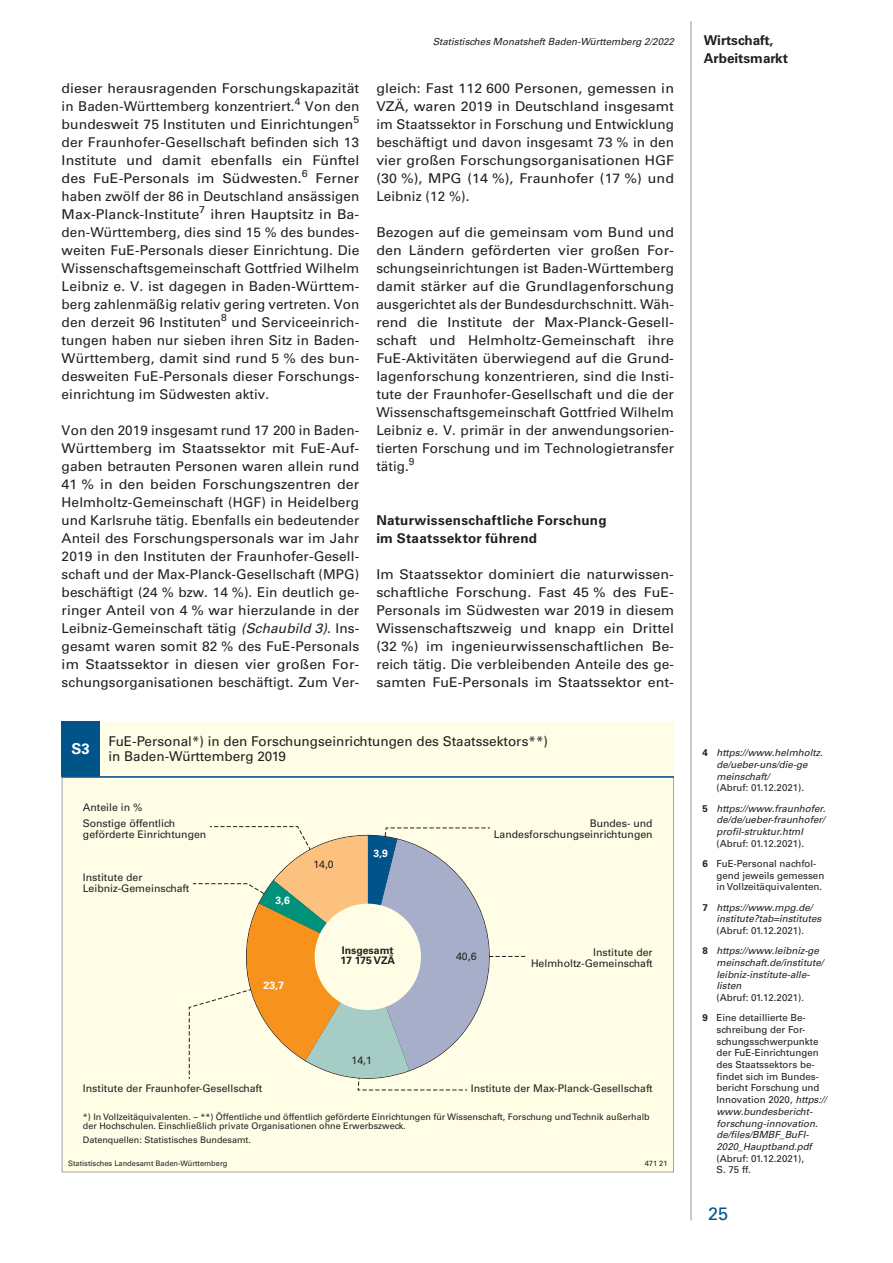
<style>
.page{position:relative;width:893px;height:1263px;background:#fff}
.page>*{position:absolute;margin:0;border:0;box-sizing:border-box;transform-origin:0 0}
.t1{font:18px "Univers";color:#01548a}
.t2{font:700 15px "Univers";color:#fff}
.Fließtext{font:13.5px/18px "Univers";letter-spacing:.005em;color:#231f20;text-align:justify;scale:1.04 1}
.Fließtext-2{font:13.5px/18px "Univers";letter-spacing:.005em;color:#231f20;text-align:justify}
.Fließtext-3{font:13.5px/18px "Univers";letter-spacing:.005em;color:#231f20;text-align:justify;scale:1.05 1}
.Kapitelzwischenübers{font:700 13.5px/18px "Univers";letter-spacing:.015em;color:#231f20}
.t3{font:10.5px/10.5px "Univers";color:#231f20}
.t4{font:700 10.5px/10.5px "Univers";color:#231f20}
.t5{font:700 10.5px "Univers";color:#fff}
.t6{font:italic 9.75px/11.7px "Univers";color:#231f20}
.t7{font:9.75px/11.7px "Univers";color:#231f20}
.t8{font:9px/9px "Univers";color:#231f20}
.t9{font:7.5px "Univers";color:#231f20}
.s1{font-style:italic}
.s2{font-weight:700;font-style:normal}
.s3{font-style:normal}
.s4{font-weight:700}
</style>
<div class="page">
<hr style="left:691px;top:21px;width:1px;height:1199px;background:#939598">
<div style="left:62px;top:722px;width:612px;height:450px;background:#fffde5"></div>
<div style="left:62px;top:722px;width:38px;height:55px;background:#01548a"></div>
<svg style="left:62px;top:778px;width:612px;height:394px"></svg>
<svg style="left:189px;top:826px;width:338px;height:265px"></svg>
<div style="left:315px;top:904px;width:106px;height:106px;background:#fffde5;border-radius:50%"></div>
<hr style="left:62px;top:776px;width:612px;height:2px;background:#01548a">
<p class="Fließtext" style="left:62px;top:79px;width:288px">dieser herausragenden Forschungskapazität in Baden-Württemberg konzentriert.<sup>4</sup> Von den bundesweit 75 Instituten und Einrichtungen<sup>5 </sup>der Fraunhofer-Gesellschaft befinden sich 13<br>Institute und damit ebenfalls ein Fünftel des FuE-Personals im Südwesten.<sup>6</sup> Ferner haben zwölf der 86 in Deutschland ansässigen Max-Planck-Institute<sup>7</sup> ihren Hauptsitz in Ba&shy;den-Württemberg, dies sind 15 % des bundes&shy;weiten FuE-Personals dieser Einrichtung. Die Wissenschaftsgemeinschaft Gottfried Wilhelm Leibniz e. V. ist dagegen in Baden-Württem&shy;berg zahlenmäßig relativ gering vertreten. Von den derzeit 96 Instituten<sup>8</sup> und Serviceeinrich&shy;tungen haben nur sieben ihren Sitz in Baden-Württemberg, damit sind rund 5 % des bun&shy;desweiten FuE-Personals dieser Forschungs&shy;einrichtung im Südwesten aktiv.</p>
<p class="Fließtext-2" style="left:62px;top:421px;width:299px">Von den 2019 insgesamt rund 17 200 in Baden-Württemberg im Staatssektor mit FuE-Auf&shy;gaben betrauten Personen waren allein rund 41 % in den beiden Forschungszentren der Helmholtz-Gemeinschaft (HGF) in Heidelberg und Karlsruhe tätig. Ebenfalls ein bedeutender Anteil des Forschungspersonals war im Jahr 2019 in den Instituten der Fraunhofer-Gesell&shy;schaft und der Max-Planck-Gesellschaft (MPG) beschäftigt (24 % bzw. 14 %). Ein deutlich ge&shy;ringer Anteil von 4 % war hierzulande in der Leibniz-Gemeinschaft tätig <span class="s1">(Schaubild 3)</span>. Ins&shy;gesamt waren somit 82 % des FuE-Personals im Staatssektor in diesen vier großen For&shy;schungsorganisationen beschäftigt. Zum Ver-</p>
<p class="t6" style="left:433px;top:35px;width:243px">Statistisches Monatsheft Baden-Württemberg 2/2022</p>
<p class="Kapitelzwischenübers" style="left:704px;top:31px;width:86px">Wirtschaft,<br>Arbeitsmarkt</p>
<p class="Fließtext-3" style="left:376px;top:79px;width:285px">gleich: Fast 112 600 Personen, gemessen in VZÄ, waren 2019 in Deutschland insgesamt im Staatssektor in Forschung und Entwicklung beschäftigt und davon insgesamt 73 % in den vier großen Forschungsorganisationen HGF (30 %), MPG (14 %), Fraunhofer (17 %) und Leibniz (12 %).</p>
<p class="Fließtext" style="left:376px;top:223px;width:288px">Bezogen auf die gemeinsam vom Bund und den Ländern geförderten vier großen For&shy;schungseinrichtungen ist Baden-Württemberg damit stärker auf die Grundlagenforschung ausgerichtet als der Bundesdurchschnitt. Wäh&shy;rend die Institute der Max-Planck-Gesell&shy;schaft und Helmholtz-Gemeinschaft ihre FuE-Aktivitäten überwiegend auf die Grund&shy;lagenforschung konzentrieren, sind die Insti&shy;tute der Fraunhofer-Gesellschaft und die der Wissenschaftsgemeinschaft Gottfried Wilhelm Leibniz e. V. primär in der anwendungsorien&shy;tierten Forschung und im Technologietransfer tätig.<sup>9</sup></p>
<p class="Kapitelzwischenübers" style="left:376px;top:511px;width:232px">Naturwissenschaftliche Forschung im Staatssektor führend</p>
<p class="Fließtext-3" style="left:376px;top:565px;width:285px">Im Staatssektor dominiert die naturwissen&shy;schaftliche Forschung. Fast 45 % des FuE-Personals im Südwesten war 2019 in diesem Wissenschaftszweig und knapp ein Drittel (32 %) im ingenieurwissenschaftlichen Be&shy;reich tätig. Die verbleibenden Anteile des ge&shy;samten FuE-Personals im Staatssektor ent-</p>
<p class="t2" style="left:72px;top:740px;width:20px">S3</p>
<p class="Fließtext-2" style="left:108px;top:734px;width:441px;line-height:14.2px">FuE-Personal*) in den Forschungseinrichtungen des Staatssektors**) in Baden-Württemberg 2019</p>
<p class="t3" style="left:83px;top:802px;width:61px">Anteile in %</p>
<p class="t3" style="left:83px;top:818px;width:125px">Sonstige öffentlich geförderte Einrichtungen</p>
<p class="t3" style="left:83px;top:872px;width:108px">Institute der<br>Leibniz-Gemeinschaft</p>
<p class="t5" style="left:275px;top:894px;width:16px">3,6</p>
<p class="t5" style="left:264px;top:979px;width:22px">23,7</p>
<p class="t3" style="left:313px;top:859px;width:22px">14,0</p>
<p class="t5" style="left:373px;top:847px;width:16px">3,9</p>
<p class="t4" style="left:340px;top:945px;width:56px">Insgesamt<br>17 175 VZÄ</p>
<p class="t3" style="left:352px;top:1055px;width:22px">14,1</p>
<p class="t3" style="left:494px;top:818px;width:161px;text-align:right">Bundes- und<br>Landesforschungseinrichtungen</p>
<p class="t3" style="left:456px;top:951px;width:22px">40,6</p>
<p class="t3" style="left:531px;top:947px;width:123px;text-align:right">Institute der<br>Helmholtz-Gemeinschaft</p>
<p class="t3" style="left:83px;top:1083px;width:181px">Institute der Fraunhofer-Gesellschaft</p>
<p class="t3" style="left:471px;top:1083px;width:183px">Institute der Max-Planck-Gesellschaft</p>
<p class="t8" style="left:83px;top:1112px;width:568px">*) In Vollzeitäquivalenten. – **) Öffentliche und öffentlich geförderte Einrichtungen für Wissenschaft, Forschung und Technik außerhalb der Hochschulen. Einschließlich private Organisationen ohne Erwerbszweck.</p>
<p class="t8" style="left:83px;top:1135px;width:170px">Datenquellen: Statistisches Bundesamt.</p>
<p class="t9" style="left:68px;top:1158px;width:161px">Statistisches Landesamt Baden-Württemberg</p>
<p class="t9" style="left:645px;top:1158px;width:24px">471 21</p>
<p class="t6" style="left:716px;top:747px;width:108px;text-indent:-14px"><span class="s2">4</span> https://www.helmholtz. de/ueber-uns/die-ge meinschaft/<br><span class="s3">(Abruf: 01.12.2021).</span></p>
<p class="t6" style="left:716px;top:802px;width:110px;text-indent:-14px"><span class="s2">5</span> https://www.fraunhofer. de/de/ueber-fraunhofer/ profil-struktur.html <span class="s3">(Abruf: 01.12.2021).</span></p>
<p class="t7" style="left:716px;top:858px;width:109px;text-indent:-14px"><span class="s4">6</span> FuE-Personal nachfol&shy;gend jeweils gemessen in Vollzeitäquivalenten.</p>
<p class="t6" style="left:716px;top:901px;width:106px;text-indent:-14px"><span class="s2">7</span> https://www.mpg.de/ institute?tab=institutes <span class="s3">(Abruf: 01.12.2021).</span></p>
<p class="t6" style="left:716px;top:945px;width:109px;text-indent:-14px"><span class="s2">8</span> https://www.leibniz-ge meinschaft.de/institute/ leibniz-institute-alle&shy;listen<br><span class="s3">(Abruf: 01.12.2021).</span></p>
<p class="t7" style="left:716px;top:1012px;width:112px;text-indent:-14px"><span class="s4">9</span> Eine detaillierte Be&shy;schreibung der For&shy;schungsschwerpunkte der FuE-Einrichtungen des Staatssektors be&shy;findet sich im Bundes&shy;bericht Forschung und<br>Innovation 2020, <span class="s1">https:// www.bundesbericht&shy;forschung-innovation. de/files/BMBF_BuFI-<br>2020_Hauptband.pdf </span>(Abruf: 01.12.2021),<br>S. 75 ff.</p>
<h1 class="t1" style="left:708px;top:1203px;width:22px">25</h1>
</div>
